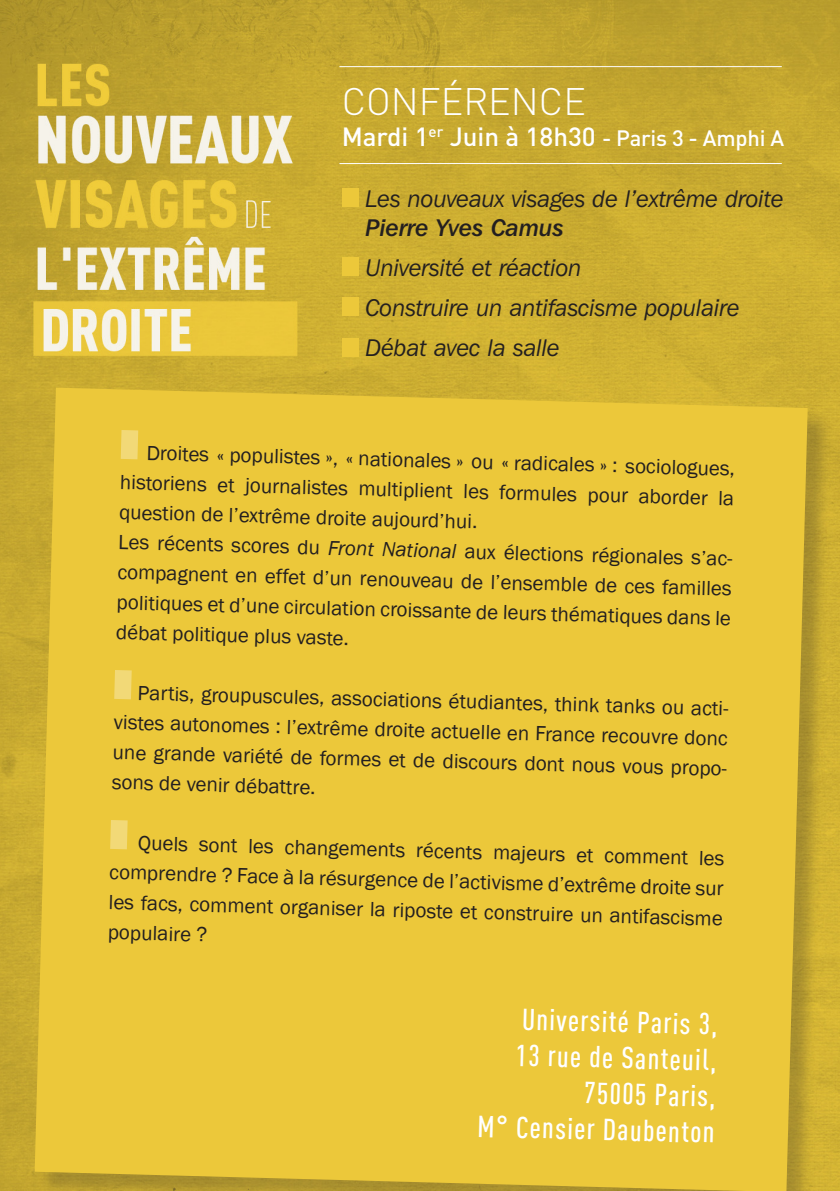
<style>
.page{position:relative;width:840px;height:1191px;background:#fff}
.page>*{position:absolute;margin:0;border:0;box-sizing:border-box;transform-origin:0 0}
.t1{font:300 37.8px "DIN";color:#fff}
.t2{font:500 30px/36px "DIN Cond";color:#fff;text-align:right}
.t3{font:500 26px "DIN";color:#fff}
.t4{font:italic 24px/28.8px "Franklin Gothic IT Cby BT";color:#231f20}
.t5{font:21px/30.4px "Franklin Gothic";color:#231f20;text-align:justify}
.s1{font-size:22px}
.s2{font-family:"Franklin Gothic IT Cby BT Med Ital";font-style:normal}
.s3{font-style:italic}
</style>
<div class="page">
<img style="left:0;top:0;width:839px;height:1191px">
<div style="left:37px;top:389px;width:797px;height:802px;background:#231f20;opacity:.25"></div>
<div style="left:35px;top:387px;width:772px;height:804px;background:#ecc83a"></div>
<svg style="left:121px;top:430px;width:17px;height:29px"></svg>
<svg style="left:114px;top:670px;width:18px;height:29px"></svg>
<svg style="left:110px;top:820px;width:18px;height:29px"></svg>
<div style="left:341px;top:189px;width:17px;height:18px;background:#ecc83a"></div>
<div style="left:341px;top:257px;width:17px;height:19px;background:#ecc83a"></div>
<div style="left:341px;top:298px;width:17px;height:18px;background:#ecc83a"></div>
<div style="left:341px;top:338px;width:17px;height:18px;background:#ecc83a"></div>
<hr style="left:339px;top:66px;width:442px;height:1px;background:#fff">
<hr style="left:339px;top:163px;width:442px;height:1px;background:#fff">
<p class="t1" style="left:341px;top:78px;width:246px">CONFÉRENCE</p>
<p class="t3" style="left:341px;top:120px;width:443px">Mardi 1<sup>er</sup> Juin à 18h30 <span class="s1">- Paris 3 - Amphi A</span></p>
<p class="t4" style="left:365px;top:184px;width:419px">Les nouveaux visages de l’extrême droite<br><span class="s2">Pierre Yves Camus</span></p>
<p class="t4" style="left:365px;top:253px;width:217px">Université et réaction</p>
<p class="t4" style="left:365px;top:293px;width:375px">Construire un antifascisme populaire</p>
<p class="t4" style="left:365px;top:333px;width:195px">Débat avec la salle</p>
<p class="t5" style="left:122px;top:435px;width:615px;text-indent:25px;rotate:2deg">Droites « populistes », « nationales » ou « radicales » : sociologues, historiens et journalistes multiplient les formules pour aborder la question de l’extrême droite aujourd’hui.</p>
<p class="t5" style="left:119px;top:524px;width:620px;text-align:left;rotate:2deg">Les récents scores du <span class="s3">Front National</span> aux élections régionales s’ac&shy;compagnent en effet d’un renouveau de l’ensemble de ces familles politiques et d’une circulation croissante de leurs thématiques dans le débat politique plus vaste.</p>
<p class="t5" style="left:115px;top:675px;width:621px;text-align:left;text-indent:23px;rotate:2deg">Partis, groupuscules, associations étudiantes, think tanks ou acti&shy;vistes autonomes : l’extrême droite actuelle en France recouvre donc une grande variété de formes et de discours dont nous vous propo&shy;sons de venir débattre.</p>
<p class="t5" style="left:111px;top:825px;width:615px;text-indent:27px;rotate:2deg">Quels sont les changements récents majeurs et comment les comprendre ? Face à la résurgence de l’activisme d’extrême droite sur les facs, comment organiser la riposte et construire un antifascisme</p>
<p class="t5" style="left:108px;top:916px;width:101px;rotate:2deg">populaire ?</p>
<p class="t2" style="left:482px;top:998px;width:238px;rotate:2deg">Université Paris 3,<br>13 rue de Santeuil,<br>75005 Paris,<br>M° Censier Daubenton</p>
</div>
